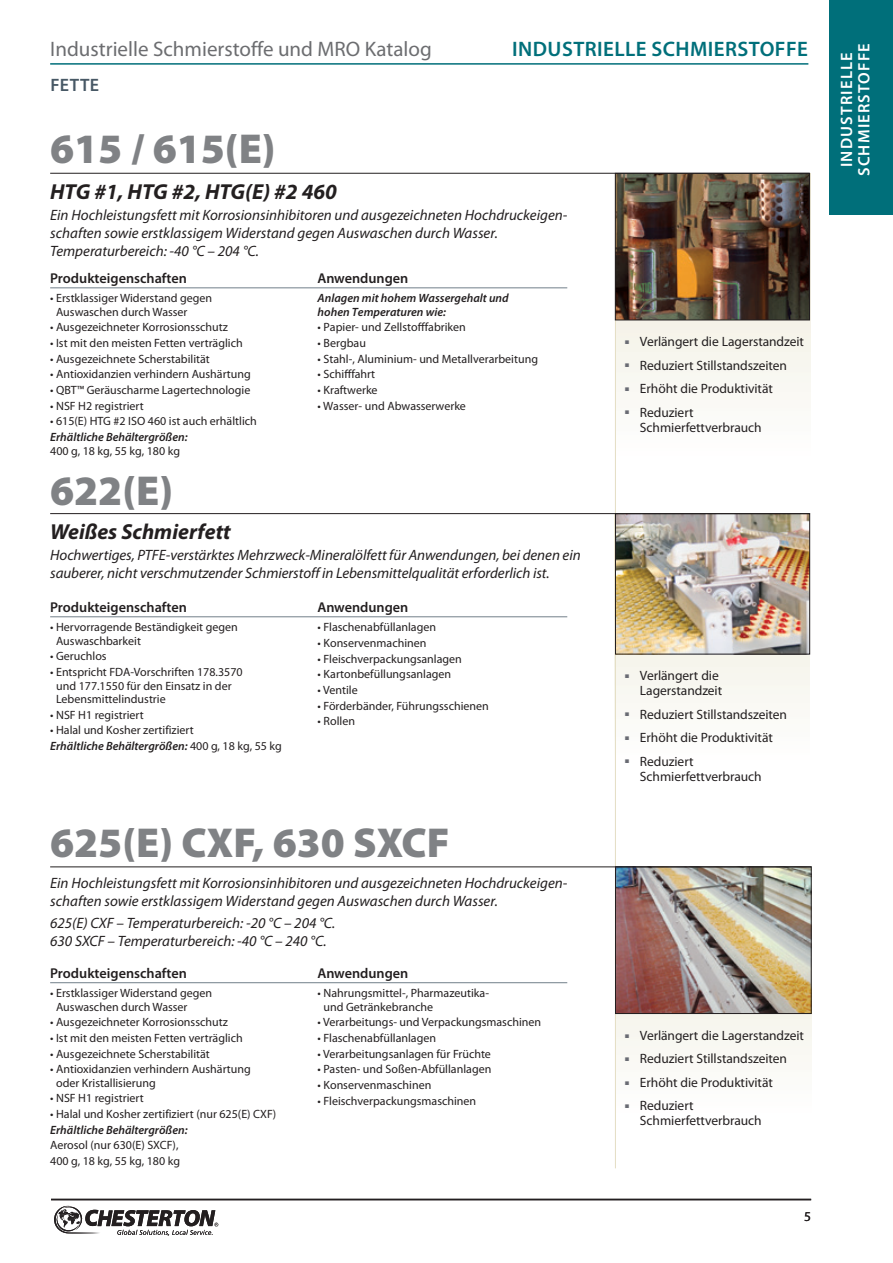
<style>
.page{position:relative;width:893px;height:1263px;background:#fff}
.page>*{position:absolute;margin:0;border:0;box-sizing:border-box;transform-origin:0 0}
.t1{font:900 42px "Myriad Pro";color:#808285}
.t2{font:italic 700 21.75px "Myriad Pro";color:#231f20}
.t3{font:21px "Myriad Pro";color:#6c6d70}
.t4{font:600 21px "Myriad Pro";letter-spacing:.02em;color:#006f7a}
.t5{font:600 18px "Myriad Pro";letter-spacing:.025em;color:#475865}
.t6{font:600 16.5px/17.2px "Myriad Pro";letter-spacing:.07em;color:#fff;text-align:center}
.t7{font:italic 15px/18px "Myriad Pro";color:#231f20}
.t8{font:600 14.25px "Myriad Pro";color:#231f20}
.t9{font:13.5px/15px "Myriad Pro";letter-spacing:-.005em;color:#231f20}
.t10{font:12px/13.5px "Myriad Pro";color:#231f20}
.t11{font:italic 600 12px/13.5px "Myriad Pro";color:#231f20}
.s1{font-weight:600;font-style:italic}
</style>
<div class="page">
<div style="left:829px;top:0;width:64px;height:215px;background:#006f7a"></div>
<div style="left:615px;top:867px;width:196px;height:318px;background:linear-gradient(to right,#fcfcf9,#fcfcf9)"></div>
<div style="left:615px;top:514px;width:195px;height:319px;background:linear-gradient(to right,#fafaf7,#faf9f7)"></div>
<div style="left:615px;top:173px;width:195px;height:319px;background:#faf9f5"></div>
<hr style="left:615px;top:173px;width:1px;height:995px;background:#e4dec4">
<svg style="left:54px;top:1205px;width:164px;height:31px"></svg>
<hr style="left:51px;top:1199px;width:760px;height:1px;background:#231f20">
<img style="left:617px;top:175px;width:191px;height:143px">
<div style="left:615px;top:173px;width:195px;height:147px;border:1px solid #231f20"></div>
<img style="left:617px;top:515px;width:191px;height:137px">
<div style="left:615px;top:513px;width:195px;height:141px;border:1px solid #231f20"></div>
<img style="left:617px;top:868px;width:193px;height:144px">
<div style="left:615px;top:866px;width:197px;height:148px;border:1px solid #231f20"></div>
<hr style="left:50px;top:173px;width:760px;height:1px;background:#231f20">
<hr style="left:50px;top:287px;width:517px;height:1px;background:#727f8a">
<hr style="left:50px;top:513px;width:760px;height:1px;background:#231f20">
<hr style="left:50px;top:616px;width:517px;height:1px;background:#727f8a">
<hr style="left:50px;top:866px;width:761px;height:1px;background:#231f20">
<hr style="left:50px;top:982px;width:517px;height:1px;background:#727f8a">
<hr style="left:50px;top:63px;width:758px;height:2px;background:#006f7a">
<h3 class="t3" style="left:50px;top:36px;width:383px">Industrielle Schmierstoffe und MRO Katalog</h3>
<h3 class="t4" style="left:512px;top:36px;width:297px">INDUSTRIELLE SCHMIERSTOFFE</h3>
<h3 class="t5" style="left:50px;top:73px;width:50px">FETTE</h3>
<h1 class="t1" style="left:50px;top:121px;width:227px">615 / 615(E)</h1>
<h2 class="t2" style="left:50px;top:178px;width:288px">HTG #1, HTG #2, HTG(E) #2 460</h2>
<p class="t7" style="left:50px;top:205px;width:519px">Ein Hochleistungsfett mit Korrosionsinhibitoren und ausgezeichneten Hochdruckeigen&shy;schaften sowie erstklassigem Widerstand gegen Auswaschen durch Wasser.<br>Temperaturbereich: -40 °C – 2 04 °C.</p>
<p class="t10" style="left:56px;top:291px;width:158px;text-indent:-6px">• Erstklassiger Widerstand gegen<br>Auswaschen durch Wasser</p>
<p class="t10" style="left:50px;top:320px;width:179px">• Ausgezeichneter Korrosionsschutz</p>
<p class="t10" style="left:50px;top:336px;width:194px">• Ist mit den meisten Fetten verträglich</p>
<p class="t10" style="left:50px;top:352px;width:161px">• Ausgezeichnete Scherstabilität</p>
<p class="t10" style="left:50px;top:367px;width:202px">• Antioxidanzien verhindern Aushärtung</p>
<p class="t10" style="left:50px;top:383px;width:202px">• QBT™ Geräuscharme Lagertechnologie</p>
<p class="t10" style="left:50px;top:399px;width:95px">• NSF H2 registriert</p>
<p class="t10" style="left:50px;top:414px;width:208px">• 615(E) HTG #2 ISO 460 ist auch erhältlich</p>
<p class="t11" style="left:50px;top:430px;width:139px">Erhältliche Behältergrößen:</p>
<p class="t10" style="left:50px;top:444px;width:131px">400 g, 18 kg, 55 kg, 180 kg</p>
<p class="t8" style="left:50px;top:269px;width:138px">Produkteigenschaften</p>
<p class="t8" style="left:317px;top:269px;width:93px">Anwendungen</p>
<p class="t11" style="left:318px;top:291px;width:193px">Anlagen mit hohem Wassergehalt und hohen Temperaturen wie:</p>
<p class="t10" style="left:318px;top:320px;width:150px">• Papier- und Zellstofffabriken</p>
<p class="t10" style="left:318px;top:336px;width:50px">• Bergbau</p>
<p class="t10" style="left:318px;top:352px;width:222px">• Stahl-, Aluminium- und Metallverarbeitung</p>
<p class="t10" style="left:318px;top:367px;width:59px">• Schifffahrt</p>
<p class="t10" style="left:318px;top:383px;width:62px">• Kraftwerke</p>
<p class="t10" style="left:318px;top:399px;width:150px">• Wasser- und Abwasserwerke</p>
<h1 class="t1" style="left:50px;top:463px;width:124px">622(E)</h1>
<h2 class="t2" style="left:50px;top:518px;width:182px">Weißes Schmierfett</h2>
<p class="t7" style="left:50px;top:546px;width:532px">Hochwertiges, PTFE-verstärktes Mehrzweck-Mineralölfett für Anwendungen, bei denen ein sauberer, nicht verschmutzender Schmierstoff in Lebensmittelqualität erforderlich ist.</p>
<p class="t8" style="left:50px;top:598px;width:138px">Produkteigenschaften</p>
<p class="t8" style="left:317px;top:598px;width:93px">Anwendungen</p>
<p class="t10" style="left:56px;top:620px;width:183px;text-indent:-6px">• Hervorragende Beständigkeit gegen<br>Auswaschbarkeit</p>
<p class="t10" style="left:50px;top:649px;width:58px">• Geruchlos</p>
<p class="t10" style="left:56px;top:665px;width:188px;text-indent:-6px">• Entspricht FDA-Vorschriften 178.3570 und 177.1550 für den Einsatz in der<br>Lebensmittelindustrie</p>
<p class="t10" style="left:50px;top:708px;width:95px">• NSF H1 registriert</p>
<p class="t10" style="left:50px;top:722px;width:233px;line-height:15.6px">• Halal und Kosher zertifiziert<br><span class="s1">Erhältliche Behältergrößen:</span> 400 g, 18 kg, 55 kg</p>
<p class="t10" style="left:318px;top:620px;width:120px">• Flaschenabfüllanlagen</p>
<p class="t10" style="left:318px;top:636px;width:110px">• Konservenmachinen</p>
<p class="t10" style="left:318px;top:651px;width:146px">• Fleischverpackungsanlagen</p>
<p class="t10" style="left:318px;top:667px;width:135px">• Kartonbefüllungsanlagen</p>
<p class="t10" style="left:318px;top:683px;width:42px">• Ventile</p>
<p class="t10" style="left:318px;top:698px;width:173px">• Förderbänder, Führungsschienen</p>
<p class="t10" style="left:318px;top:714px;width:39px">• Rollen</p>
<h1 class="t1" style="left:50px;top:815px;width:401px">625(E) CXF, 630 SXCF</h1>
<p class="t7" style="left:50px;top:873px;width:519px">Ein Hochleistungsfett mit Korrosionsinhibitoren und ausgezeichneten Hochdruckeigen&shy;schaften sowie erstklassigem Widerstand gegen Auswaschen durch Wasser.</p>
<p class="t7" style="left:50px;top:914px;width:287px">625(E) CXF – Temperaturbereich: -2 0 °C – 2 04 °C.<br>630 SXCF – Temperaturbereich: -40 °C – 240 °C.</p>
<p class="t8" style="left:50px;top:964px;width:138px">Produkteigenschaften</p>
<p class="t8" style="left:317px;top:964px;width:93px">Anwendungen</p>
<p class="t10" style="left:56px;top:986px;width:158px;text-indent:-6px">• Erstklassiger Widerstand gegen<br>Auswaschen durch Wasser</p>
<p class="t10" style="left:50px;top:1015px;width:179px">• Ausgezeichneter Korrosionsschutz</p>
<p class="t10" style="left:50px;top:1031px;width:194px">• Ist mit den meisten Fetten verträglich</p>
<p class="t10" style="left:50px;top:1047px;width:161px">• Ausgezeichnete Scherstabilität</p>
<p class="t10" style="left:56px;top:1062px;width:196px;text-indent:-6px">• Antioxidanzien verhindern Aushärtung oder Kristallisierung</p>
<p class="t10" style="left:50px;top:1091px;width:95px">• NSF H1 registriert</p>
<p class="t10" style="left:50px;top:1107px;width:228px">• Halal und Kosher zertifiziert (nur 625(E) CXF)</p>
<p class="t11" style="left:50px;top:1123px;width:139px">Erhältliche Behältergrößen:</p>
<p class="t10" style="left:50px;top:1137px;width:131px;line-height:15.6px">Aerosol (nur 630(E) SXCF),<br>400 g, 18 kg, 55 kg, 180 kg</p>
<p class="t10" style="left:324px;top:986px;width:167px;text-indent:-6px">• Nahrungsmittel-, Pharmazeutika&shy;und Getränkebranche</p>
<p class="t10" style="left:318px;top:1015px;width:225px">• Verarbeitungs- und Verpackungsmaschinen</p>
<p class="t10" style="left:318px;top:1031px;width:120px">• Flaschenabfüllanlagen</p>
<p class="t10" style="left:318px;top:1047px;width:175px">• Verarbeitungsanlagen für Früchte</p>
<p class="t10" style="left:318px;top:1062px;width:175px">• Pasten- und Soßen-Abfüllanlagen</p>
<p class="t10" style="left:318px;top:1078px;width:115px">• Konservenmaschinen</p>
<p class="t10" style="left:318px;top:1093px;width:160px">• Fleischverpackungsmaschinen</p>
<p class="t9" style="left:625px;top:334px;width:180px"><sup>■</sup> Verlängert die Lagerstandzeit</p>
<p class="t9" style="left:625px;top:357px;width:163px"><sup>■</sup> Reduziert Stillstandszeiten</p>
<p class="t9" style="left:625px;top:381px;width:149px"><sup>■</sup> Erhöht die Produktivität</p>
<p class="t9" style="left:640px;top:404px;width:123px;text-indent:-15px"><sup>■</sup> Reduziert<br>Schmierfettverbrauch</p>
<p class="t9" style="left:625px;top:668px;width:99px;text-align:right"><sup>■</sup> Verlängert die<br>Lagerstandzeit</p>
<p class="t9" style="left:625px;top:706px;width:163px"><sup>■</sup> Reduziert Stillstandszeiten</p>
<p class="t9" style="left:625px;top:730px;width:149px"><sup>■</sup> Erhöht die Produktivität</p>
<p class="t9" style="left:640px;top:753px;width:123px;text-indent:-15px"><sup>■</sup> Reduziert<br>Schmierfettverbrauch</p>
<p class="t9" style="left:625px;top:1027px;width:180px"><sup>■</sup> Verlängert die Lagerstandzeit</p>
<p class="t9" style="left:625px;top:1051px;width:163px"><sup>■</sup> Reduziert Stillstandszeiten</p>
<p class="t9" style="left:625px;top:1074px;width:149px"><sup>■</sup> Erhöht die Produktivität</p>
<p class="t9" style="left:640px;top:1098px;width:123px;text-indent:-15px"><sup>■</sup> Reduziert<br>Schmierfettverbrauch</p>
<p class="t9" style="left:804px;top:1208px;width:8px">5</p>
<h3 class="t6" style="left:838px;top:176px;width:134px;rotate:-90deg">INDUSTRIELLE<br>SCHMIERSTOFFE</h3>
</div>
